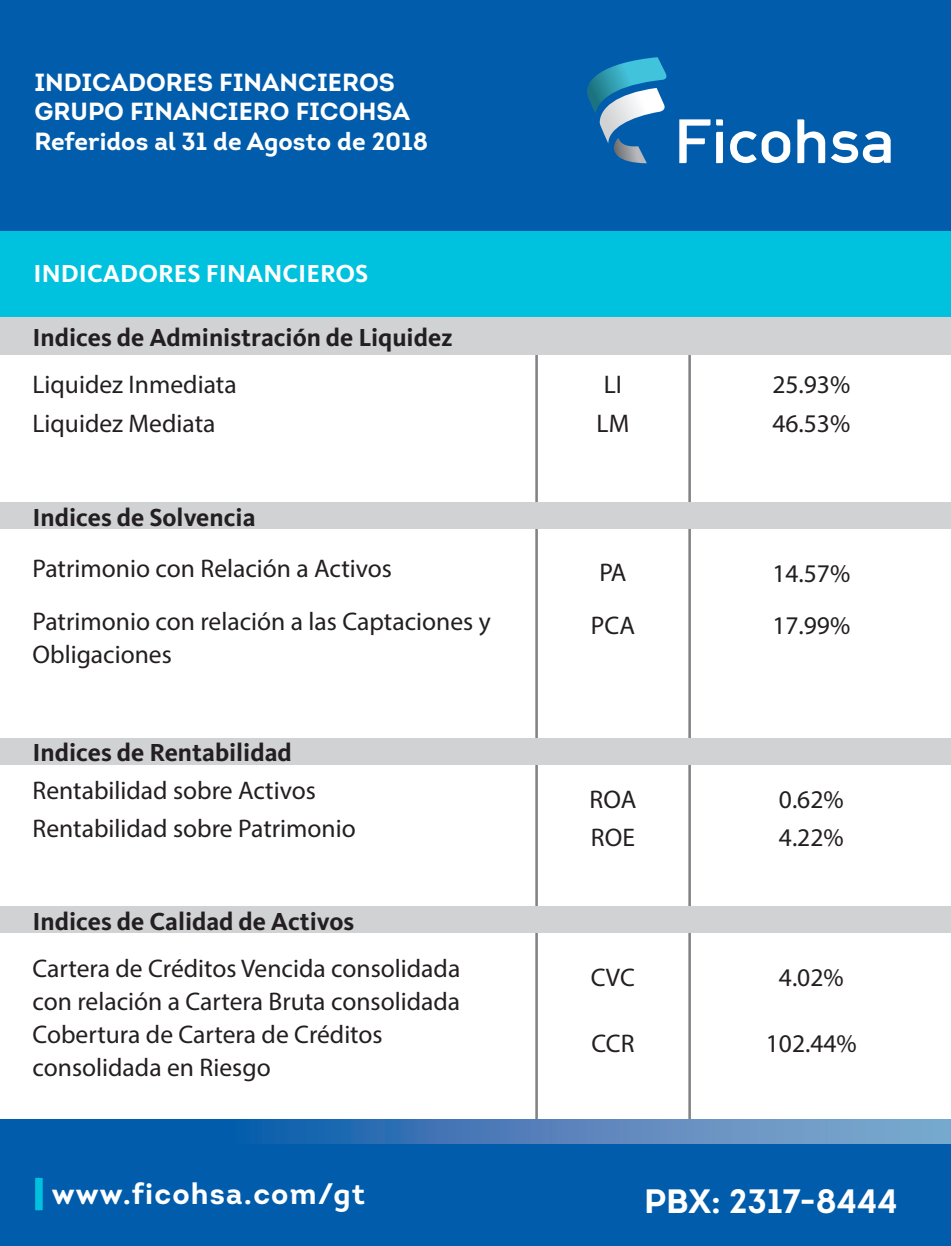
<style>
.page{position:relative;width:951px;height:1246px;background:#fff}
.page>*{position:absolute;margin:0;border:0;box-sizing:border-box;transform-origin:0 0}
.t1{font:700 33.75px "Intro";color:#fff}
.t2{font:700 29.7px "Intro";letter-spacing:.04em;color:#fff}
.t3{font:25.65px/39.4px "Myriad Pro";color:#231f20}
.t4{font:700 25.65px "Kievit OT";color:#231f20}
.t5{font:700 25.65px "Kievit OT";color:#fff}
.t6{font:700 24.75px/29.7px "Intro";color:#fff}
</style>
<div class="page">
<hr style="left:535px;top:265px;width:2px;height:871px;background:#808285">
<hr style="left:688px;top:265px;width:2px;height:871px;background:#808285">
<div style="left:0;top:502px;width:950px;height:27px;background:#d1d2d4"></div>
<div style="left:0;top:316px;width:950px;height:38px;background:#d1d2d4"></div>
<div style="left:0;top:737px;width:950px;height:27px;background:#d1d2d4"></div>
<div style="left:0;top:906px;width:950px;height:27px;background:#d1d2d4"></div>
<div style="left:0;top:224px;width:950px;height:93px;background:#00c2df"></div>
<div style="left:0;top:0;width:950px;height:230px;background:#015dab"></div>
<div style="left:0;top:1140px;width:950px;height:105px;background:#015dab"></div>
<svg style="left:0;top:1119px;width:950px;height:24px;background:#3c7ab8"></svg>
<div style="left:35px;top:1177px;width:8px;height:33px;background:#00c2df"></div>
<svg style="left:587px;top:57px;width:80px;height:106px"></svg>
<svg style="left:679px;top:119px;width:211px;height:44px"></svg>
<p class="t6" style="left:34px;top:67px;width:395px">INDICADORES FINANCIEROS<br>GRUPO FINANCIERO FICOHSA<br>Referidos al 31 de Agosto de 2018</p>
<p class="t5" style="left:34px;top:258px;width:336px">INDICADORES FINANCIEROS</p>
<p class="t4" style="left:32px;top:322px;width:422px">Indices de Administración de Liquidez</p>
<p class="t3" style="left:32px;top:364px;width:206px">Liquidez Inmediata<br>Liquidez Mediata</p>
<p class="t4" style="left:32px;top:501px;width:224px">Indices de Solvencia</p>
<p class="t3" style="left:32px;top:541px;width:459px;line-height:52.9px">Patrimonio con Relación a Activos<br>Patrimonio con relación a las Captaciones y</p>
<p class="t3" style="left:32px;top:634px;width:141px">Obligaciones</p>
<p class="t4" style="left:32px;top:737px;width:261px">Indices de Rentabilidad</p>
<p class="t3" style="left:32px;top:771px;width:325px;line-height:37.8px">Rentabilidad sobre Activos<br>Rentabilidad sobre Patrimonio</p>
<p class="t4" style="left:32px;top:906px;width:323px">Indices de Calidad de Activos</p>
<p class="t3" style="left:32px;top:951px;width:429px;line-height:33.3px">Cartera de Créditos Vencida consolidada con relación a Cartera Bruta consolidada Cobertura de Cartera de Créditos consolidada en Riesgo</p>
<p class="t3" style="left:596px;top:364px;width:34px">LI<br>LM</p>
<p class="t3" style="left:590px;top:546px;width:46px;line-height:52.9px;text-align:center">PA<br>PCA</p>
<p class="t3" style="left:589px;top:780px;width:48px;line-height:37.8px">ROA<br>ROE</p>
<p class="t3" style="left:590px;top:957px;width:46px">CVC</p>
<p class="t3" style="left:591px;top:1023px;width:44px">CCR</p>
<p class="t3" style="left:772px;top:364px;width:79px">25.93%<br>46.53%</p>
<p class="t3" style="left:772px;top:546px;width:79px;line-height:52.9px">14.57%<br>17.99%</p>
<p class="t3" style="left:778px;top:780px;width:66px;line-height:37.8px">0.62%<br>4.22%</p>
<p class="t3" style="left:778px;top:957px;width:66px">4.02%</p>
<p class="t3" style="left:765px;top:1023px;width:93px">102.44%</p>
<p class="t2" style="left:52px;top:1174px;width:315px">www.ficohsa.com/gt</p>
<h1 class="t1" style="left:644px;top:1179px;width:255px">PBX: 2317-8444</h1>
</div>
